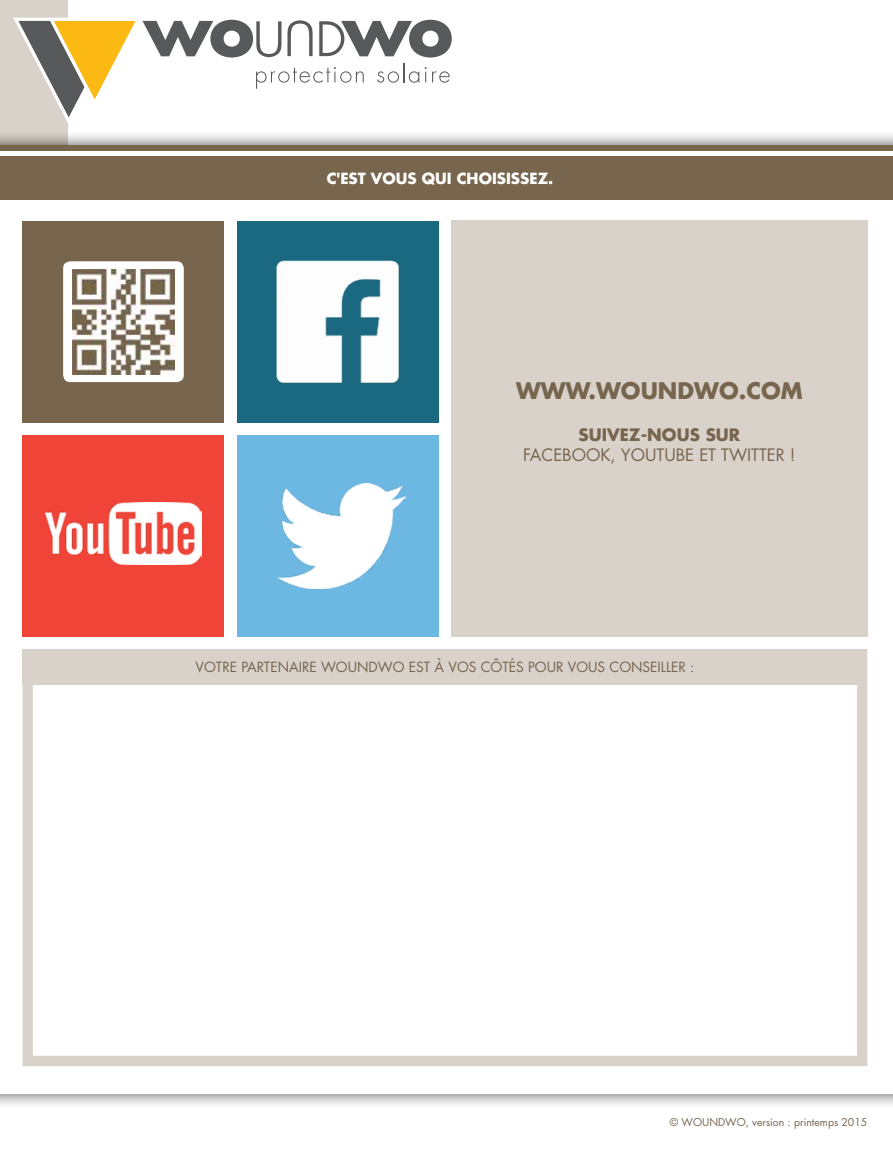
<style>
.page{position:relative;width:893px;height:1149px;background:#fff}
.page>*{position:absolute;margin:0;border:0;box-sizing:border-box;transform-origin:0 0}
.t1{font:700 22.2px "Futura";color:#77654d}
.t2{font:16.65px "Futura";color:#77654d}
.t3{font:700 16.65px "Futura";color:#77654d}
.t4{font:700 15px "Futura";color:#fff}
.t5{font:13.65px "Futura";color:#77654d}
.t6{font:10.5px "Futura";color:#77654d}
</style>
<div class="page">
<div style="left:0;top:1091px;width:893px;height:57px;background:#000;opacity:.75"></div>
<div style="left:0;top:0;width:68px;height:188px;background:#d9d2ca"></div>
<div style="left:0;top:130px;width:893px;height:63px;background:#000;opacity:.75"></div>
<div style="left:0;top:145px;width:893px;height:55px;background:#77654d"></div>
<hr style="left:0;top:151px;width:893px;height:4px;background:#fff">
<div style="left:23px;top:221px;width:201px;height:201px;background:#77654d"></div>
<div style="left:451px;top:221px;width:416px;height:416px;background:#d9d2ca"></div>
<div style="left:62px;top:260px;width:123px;height:123px;background:#fff;border-radius:8px"></div>
<img style="left:72px;top:269px;width:103px;height:105px">
<div style="left:61px;top:259px;width:125px;height:125px;border:2px solid #77654d;border-radius:8px"></div>
<div style="left:237px;top:221px;width:202px;height:201px;background:#1b6980"></div>
<img style="left:276px;top:260px;width:123px;height:124px">
<div style="left:23px;top:435px;width:201px;height:202px;background:#ef4437"></div>
<img style="left:46px;top:502px;width:155px;height:62px">
<div style="left:237px;top:435px;width:202px;height:202px;background:#6cb8e2"></div>
<img style="left:277px;top:484px;width:128px;height:104px">
<div style="left:23px;top:649px;width:844px;height:416px;background:#fff;border:10px solid #d9d2ca"></div>
<div style="left:23px;top:649px;width:844px;height:35px;background:#d9d2ca"></div>
<svg style="left:13px;top:18px;width:439px;height:105px"></svg>
<p class="t4" style="left:327px;top:167px;width:228px">C'EST VOUS QUI CHOISISSEZ.</p>
<h1 class="t1" style="left:516px;top:375px;width:250px">WWW.WOU NDWO .COM</h1>
<p class="t3" style="left:578px;top:422px;width:22px">SUIVEZ</p>
<p class="t3" style="left:641px;top:422px;width:35px">-NOUS</p>
<p class="t3" style="left:706px;top:422px;width:36px">SU R</p>
<p class="t2" style="left:523px;top:443px;width:274px">FAC EBOOK, YOUTUBE ET TWITTER !</p>
<p class="t5" style="left:196px;top:657px;width:10px">VOT</p>
<p class="t5" style="left:222px;top:657px;width:195px">RE PARTE NAI RE WOU NDWO EST</p>
<p class="t5" style="left:435px;top:657px;width:24px">À VOS</p>
<p class="t5" style="left:481px;top:657px;width:98px">CÔTÉS POU R VOUS</p>
<p class="t5" style="left:609px;top:657px;width:86px">CONSEI LLER :</p>
<p class="t6" style="left:670px;top:1114px;width:199px">© WOU NDWO, VERSION : PRINTEMPS 2015</p>
</div>
